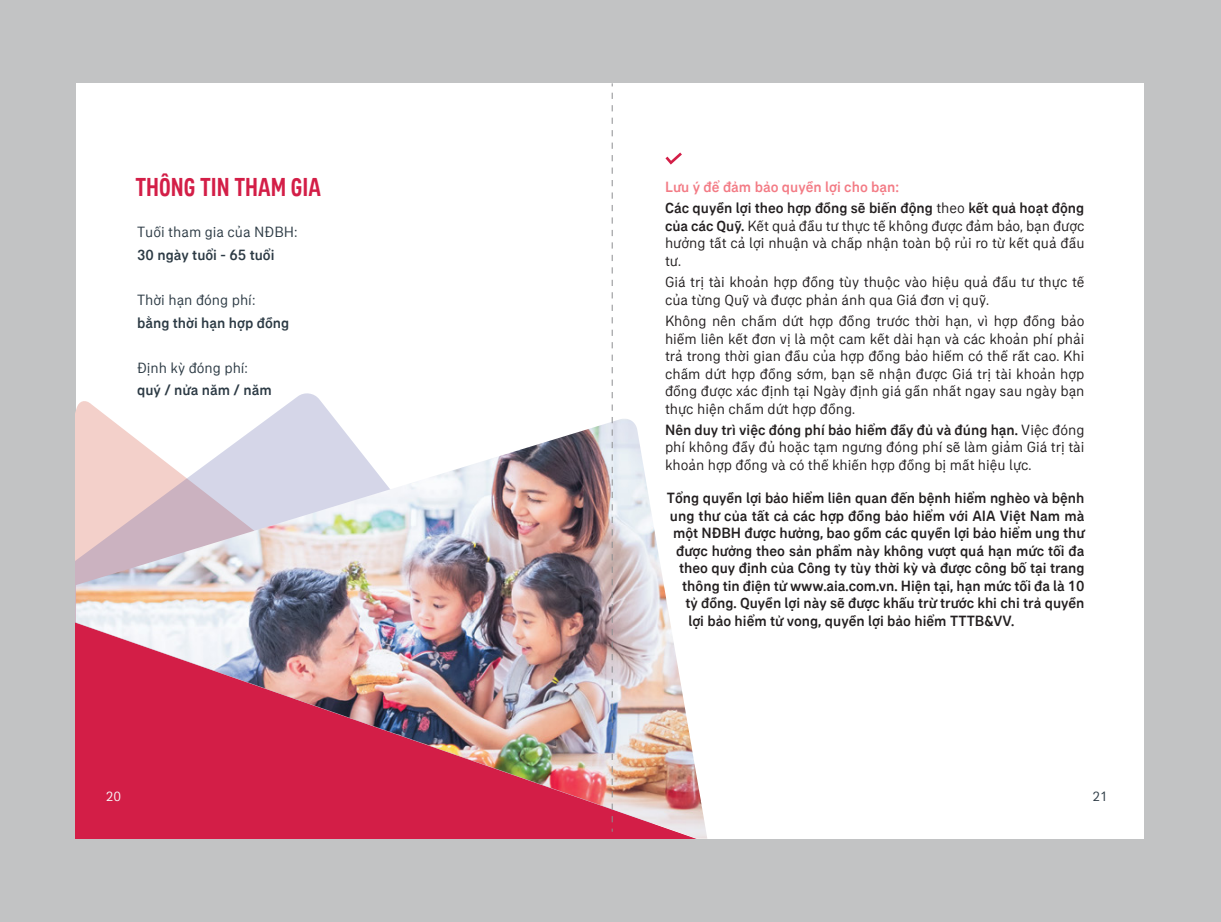
<style>
.page{position:relative;width:1221px;height:922px;background:#fff}
.page>*{position:absolute;margin:0;border:0;box-sizing:border-box;transform-origin:0 0}
.t1{font:500 condensed 26.25px "AIA Everest";color:#d31e47}
.t2{font:15px/17.5px "AIA Everest";color:#231f20;text-align:justify}
.t3{font:500 15px/21.2px "AIA Everest";color:#231f20}
.t4{font:500 15px "AIA Everest";color:#2c3a44}
.t5{font:15px "AIA Everest";color:#2c3a44}
.t6{font:13.75px "AIA Everest";color:#2c3a44}
.t7{font:13.75px "AIA Everest";color:#f8f8f9}
.s1{color:#f37b85}
.s2{font-weight:400}
.s3{font-weight:500}
</style>
<div class="page">
<div style="left:0;top:0;width:1221px;height:921px;background:#c2c3c4"></div>
<div style="left:77px;top:84px;width:1067px;height:754px;background:#fff"></div>
<svg style="left:665px;top:152px;width:17px;height:12px"></svg>
<svg style="left:76px;top:391px;width:536px;height:27px"></svg>
<img style="left:76px;top:418px;width:631px;height:420px">
<svg style="left:612px;top:93px;width:1px;height:738px"></svg>
<h1 class="t1" style="left:135px;top:171px;width:187px">THÔNG TIN THAM GIA</h1>
<p class="t5" style="left:137px;top:222px;width:162px">Tuổi tham gia của NĐBH:</p>
<p class="t4" style="left:137px;top:245px;width:139px">30 ngày tuổi - 65 tuổi</p>
<p class="t5" style="left:137px;top:290px;width:120px">Thời hạn đóng phí:</p>
<p class="t4" style="left:137px;top:312px;width:154px">bằng thời hạn hợp đồng</p>
<p class="t5" style="left:137px;top:357px;width:112px">Định kỳ đóng phí:</p>
<p class="t4" style="left:137px;top:380px;width:136px">quý / nửa năm / năm</p>
<p class="t7" style="left:106px;top:787px;width:17px">20</p>
<p class="t3" style="left:665px;top:175px;width:421px"><span class="s1">Lưu ý để đảm bảo quyền lợi cho bạn:<br></span>Các quyền lợi theo hợp đồng sẽ biến động <span class="s2">theo</span> kết quả hoạt động</p>
<p class="t2" style="left:665px;top:216px;width:421px"><span class="s3">của các Quỹ.</span> Kết quả đầu tư thực tế không được đảm bảo, bạn được hưởng tất cả lợi nhuận và chấp nhận toàn bộ rủi ro từ kết quả đầu tư.</p>
<p class="t2" style="left:665px;top:272px;width:421px">Giá trị tài khoản hợp đồng tùy thuộc vào hiệu quả đầu tư thực tế của từng Quỹ và được phản ánh qua Giá đơn vị quỹ.</p>
<p class="t2" style="left:665px;top:311px;width:421px">Không nên chấm dứt hợp đồng trước thời hạn, vì hợp đồng bảo hiểm liên kết đơn vị là một cam kết dài hạn và các khoản phí phải trả trong thời gian đầu của hợp đồng bảo hiểm có thể rất cao. Khi chấm dứt hợp đồng sớm, bạn sẽ nhận được Giá trị tài khoản hợp đồng được xác định tại Ngày định giá gần nhất ngay sau ngày bạn thực hiện chấm dứt hợp đồng.</p>
<p class="t2" style="left:665px;top:420px;width:421px"><span class="s3">Nên duy trì việc đóng phí bảo hiểm đầy đủ và đúng hạn.</span> Việc đóng phí không đầy đủ hoặc tạm ngưng đóng phí sẽ làm giảm Giá trị tài khoản hợp đồng và có thể khiến hợp đồng bị mất hiệu lực.</p>
<p class="t3" style="left:667px;top:486px;width:419px">Tổng quyền lợi bảo hiểm liên quan đến bệnh hiểm nghèo và bệnh</p>
<p class="t3" style="left:670px;top:504px;width:416px">ung thư của tất cả các hợp đồng bảo hiểm với AIA Việt Nam mà</p>
<p class="t3" style="left:673px;top:521px;width:413px">một NĐBH được hưởng, bao gồm các quyền lợi bảo hiểm ung thư</p>
<p class="t3" style="left:676px;top:539px;width:410px">được hưởng theo sản phẩm này không vượt quá hạn mức tối đa</p>
<p class="t3" style="left:679px;top:556px;width:407px">theo quy định của Công ty tùy thời kỳ và được công bố tại trang</p>
<p class="t3" style="left:682px;top:574px;width:404px">thông tin điện tử www.aia.com.vn. Hiện tại, hạn mức tối đa là 10</p>
<p class="t3" style="left:685px;top:591px;width:401px">tỷ đồng. Quyền lợi này sẽ được khấu trừ trước khi chi trả quyền</p>
<p class="t3" style="left:688px;top:609px;width:327px">lợi bảo hiểm tử vong, quyền lợi bảo hiểm TTTB&amp;VV.</p>
<p class="t6" style="left:1092px;top:787px;width:17px">21</p>
</div>
